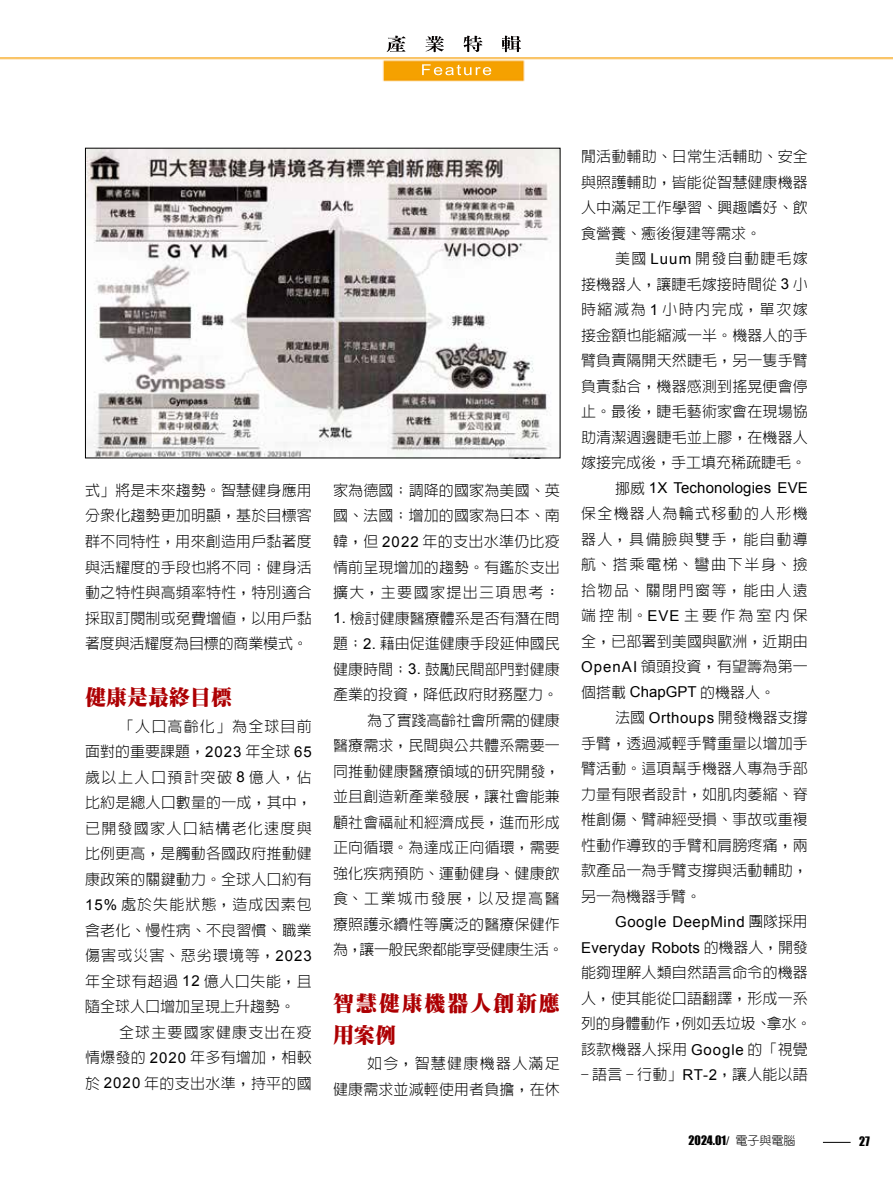
<style>
.page{position:relative;width:893px;height:1191px;background:#fff}
.page>*{position:absolute;margin:0;border:0;box-sizing:border-box;transform-origin:0 0}
.t1{font:900 21px/31.5px "Inn Ming";letter-spacing:.09em;color:#ad0003}
.t2{font:900 21px "Inn Ming";color:#ad0003}
.t3{font:300 15px/25.5px "Lin Gothic";letter-spacing:.01em;color:#000;text-align:justify}
.t4{font:15px/25.5px "Arial";letter-spacing:.015em;color:#000;text-align:right}
.t5{font:300 15px "Lin Gothic";letter-spacing:-.03em;color:#000}
.t6{font:300 15px "Lin Gothic";letter-spacing:.105em;color:#000}
.t7{font:300 15px "Lin Gothic";letter-spacing:-.01em;color:#000}
.t8{font:12px "Impact";color:#000}
.s1{font-family:"Arial";font-weight:400}
.s2{font-family:"Lin Gothic";font-weight:300}
.s3{font-family:"Arial"}
.s4{font-family:"New Gothic";font-weight:300}
</style>
<div class="page">
<img style="left:19px;top:35px;width:874px;height:47px">
<img style="left:422px;top:64px;width:69px;height:11px">
<img style="left:388px;top:36px;width:122px;height:16px">
<svg style="left:823px;top:1142px;width:28px;height:1px"></svg>
<img style="left:0;top:57px;width:19px;height:3px">
<img style="left:87px;top:150px;width:471px;height:306px">
<p class="t3" style="left:85px;top:477px;width:228px">式」將是未來趨勢。智慧健身應用分眾化趨勢更加明顯，基於目標客群不同特性，用來創造用戶黏著度與活耀度的手段也將不同；健身活動之特性與高頻率特性，特別適合採取訂閱制或免費增值，以用戶黏著度與活耀度為目標的商業模式。</p>
<h1 class="t2" style="left:85px;top:686px;width:148px">健康是最終目標</h1>
<p class="t3" style="left:85px;top:713px;width:228px;text-indent:34px">「人口高齡化」為全球目前面對的重要課題，<span class="s1">2023</span> 年全球 <span class="s1">65</span>歲以上人口預計突破 <span class="s1">8</span> 億人，佔比約是總人口數量的一成，其中，已開發國家人口結構老化速度與比例更高，是觸動各國政府推動健康政策的關鍵動力。全球人口約有<span class="s1">15%</span> 處於失能狀態，造成因素包含老化、慢性病、不良習慣、職業傷害或災害、惡劣環境等，<span class="s1">2023</span>年全球有超過 <span class="s1">12</span> 億人口失能，且隨全球人口增加呈現上升趨勢。</p>
<p class="t3" style="left:85px;top:1019px;width:228px;text-indent:34px">全球主要國家健康支出在疫情爆發的 <span class="s1">2020</span> 年多有增加，相較於 <span class="s1">2020</span> 年的支出水準，持平的國</p>
<p class="t3" style="left:333px;top:477px;width:228px">家為德國；調降的國家為美國、英國、法國；增加的國家為日本、南韓，但 <span class="s1">2022</span> 年的支出水準仍比疫情前呈現增加的趨勢。有鑑於支出擴大，主要國家提出三項思考︰</p>
<p class="t3" style="left:333px;top:605px;width:228px"><span class="s1">1.</span> 檢討健康醫療體系是否有潛在問</p>
<p class="t3" style="left:333px;top:630px;width:228px">題；<span class="s1">2.</span> 藉由促進健康手段延伸國民</p>
<p class="t3" style="left:333px;top:656px;width:228px">健康時間；<span class="s1">3.</span> 鼓勵民間部門對健康</p>
<p class="t3" style="left:333px;top:681px;width:226px">產業的投資，降低政府財務壓力。</p>
<p class="t7" style="left:367px;top:712px;width:194px">為了實踐高齡社會所需的健康</p>
<p class="t3" style="left:333px;top:732px;width:228px">醫療需求，民間與公共體系需要一</p>
<p class="t3" style="left:333px;top:758px;width:228px">同推動健康醫療領域的研究開發，</p>
<p class="t3" style="left:333px;top:783px;width:228px">並且創造新產業發展，讓社會能兼</p>
<p class="t3" style="left:333px;top:809px;width:228px">顧社會福祉和經濟成長，進而形成</p>
<p class="t3" style="left:333px;top:834px;width:228px">正向循環。為達成正向循環，需要</p>
<p class="t3" style="left:333px;top:860px;width:228px">強化疾病預防、運動健身、健康飲</p>
<p class="t6" style="left:333px;top:891px;width:228px">食、工業城市發展，以及提高醫</p>
<p class="t3" style="left:333px;top:911px;width:228px">療照護永續性等廣泛的醫療保健作</p>
<p class="t5" style="left:333px;top:942px;width:232px">為，讓一般民眾都能享受健康生活。</p>
<h1 class="t1" style="left:333px;top:987px;width:228px">智慧健康機器人創新應用案例</h1>
<p class="t3" style="left:333px;top:1050px;width:228px;text-align:right">如今，智慧健康機器人滿足<br>健康需求並減輕使用者負擔，在休</p>
<p class="t3" style="left:581px;top:144px;width:228px">閒活動輔助、日常生活輔助、安全與照護輔助，皆能從智慧健康機器人中滿足工作學習、興趣嗜好、飲食營養、癒後復建等需求。</p>
<p class="t3" style="left:581px;top:246px;width:228px;text-indent:34px">美國 <span class="s1">Luum</span> 開發自動睫毛嫁接機器人，讓睫毛嫁接時間從 <span class="s1">3</span> 小時縮減為 <span class="s1">1</span> 小時內完成，單次嫁接金額也能縮減一半。機器人的手臂負責隔開天然睫毛，另一隻手臂負責黏合，機器感測到搖晃便會停止。最後，睫毛藝術家會在現場協助清潔週邊睫毛並上膠，在機器人嫁接完成後，手工填充稀疏睫毛。</p>
<p class="t4" style="left:615px;top:475px;width:194px"><span class="s2">挪威</span> 1X Techonologies EVE</p>
<p class="t3" style="left:581px;top:501px;width:228px">保全機器人為輪式移動的人形機器人，具備臉與雙手，能自動導航、搭乘電梯、彎曲下半身、撿拾物品、關閉門窗等，能由人遠端控制。<span class="s1">EVE</span>主要作為室內保全，已部署到美國與歐洲，近期由<span class="s1">OpenAI</span> 領頭投資，有望籌為第一個搭載 <span class="s1">ChapGPT</span> 的機器人。</p>
<p class="t3" style="left:581px;top:705px;width:228px;text-indent:34px">法國 <span class="s1">Orthoups</span> 開發機器支撐手臂，透過減輕手臂重量以增加手臂活動。這項幫手機器人專為手部力量有限者設計，如肌肉萎縮、脊椎創傷、臂神經受損、事故或重複性動作導致的手臂和肩膀疼痛，兩款產品一為手臂支撐與活動輔助，另一為機器手臂。</p>
<p class="t4" style="left:581px;top:909px;width:228px">Google DeepMind <span class="s2">團隊採用<br></span>Everyday Robots <span class="s2">的機器人，開發</span></p>
<p class="t3" style="left:581px;top:960px;width:232px;text-align:left">能夠理解人類自然語言命令的機器人，使其能從口語翻譯，形成一系列的身體動作，例如丟垃圾、拿水。該款機器人採用 <span class="s1">Google</span> 的「視覺</p>
<p class="t3" style="left:581px;top:1062px;width:228px">- 語言 - 行動」<span class="s1">RT-2</span>，讓人能以語</p>
<p class="t8" style="left:689px;top:1131px;width:108px">2024.01<span class="s3">/</span> <span class="s4">電子與電腦</span></p>
<p class="t8" style="left:859px;top:1132px;width:12px">27</p>
</div>
